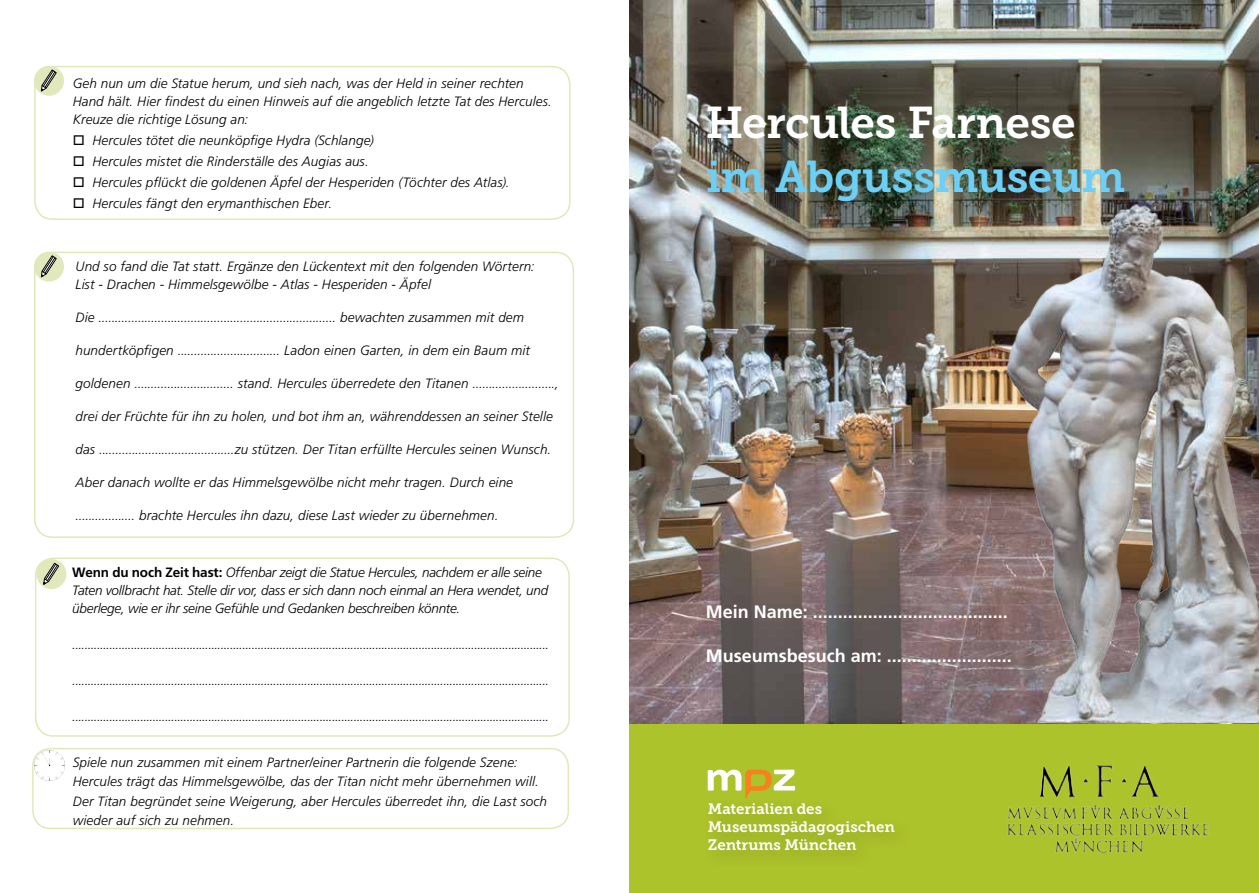
<style>
.page{position:relative;width:1259px;height:893px;background:#fff}
.page>*{position:absolute;margin:0;border:0;box-sizing:border-box;transform-origin:0 0}
.t1{font:44.25px "Museo Slab 700";letter-spacing:-.015em;color:#fff}
.t2{font:44.25px "Museo Slab 700";letter-spacing:-.015em;color:#6dcff6}
.t3{font:700 18px "Frutiger LT Std";color:#fff}
.t4{font:15px/18px "Museo Slab 700";letter-spacing:-.005em;color:#fff}
.t5{font:italic 300 13.5px/18px "Frutiger LT Std";letter-spacing:.005em;color:#000}
.t6{font:italic 300 13.5px/18px "Frutiger LT Std";letter-spacing:-.02em;color:#000}
.s1{font-weight:700;font-style:normal}
</style>
<div class="page">
<div style="left:35px;top:558px;width:535px;height:179px;border:2px solid #e1e8bb;border-radius:18px"></div>
<div style="left:34px;top:252px;width:540px;height:286px;border:2px solid #e1e8bb;border-radius:18px"></div>
<div style="left:32px;top:748px;width:537px;height:81px;border:2px solid #e1e8bb;border-radius:18px"></div>
<img style="left:629px;top:0;width:630px;height:724px">
<div style="left:629px;top:724px;width:630px;height:169px;background:#adc32b"></div>
<div style="left:701px;top:796px;width:212px;height:74px;background:#a8bd29"></div>
<svg style="left:708px;top:770px;width:87px;height:29px"></svg>
<img style="left:1007px;top:764px;width:203px;height:89px">
<div style="left:34px;top:252px;width:30px;height:30px;background:#e1e8bb;border-radius:50%"></div>
<svg style="left:41px;top:255px;width:16px;height:23px"></svg>
<div style="left:34px;top:66px;width:30px;height:30px;background:#e1e8bb;border-radius:50%"></div>
<svg style="left:41px;top:69px;width:16px;height:23px"></svg>
<div style="left:34px;top:66px;width:536px;height:154px;border:2px solid #e1e8bb;border-radius:18px"></div>
<img style="left:34px;top:750px;width:31px;height:31px">
<div style="left:36px;top:559px;width:30px;height:30px;background:#e1e8bb;border-radius:50%"></div>
<svg style="left:43px;top:562px;width:16px;height:23px"></svg>
<img style="left:995px;top:198px;width:264px;height:525px">
<p class="t5" style="left:73px;top:75px;width:481px">Geh nun um die Statue herum, und sieh nach, was der Held in seiner rechten<br>Hand hält. Hier findest du einen Hinweis auf die angeblich letzte Tat des Hercules.<br>Kreuze die richtige Lösung an:</p>
<p class="t5" style="left:73px;top:132px;width:303px">□ Hercules tötet die neunköpfige Hydra (Schlange)</p>
<p class="t5" style="left:73px;top:153px;width:298px">□ Hercules mistet die Rinderställe des Augias aus.</p>
<p class="t5" style="left:73px;top:174px;width:438px">□ Hercules pflückt die goldenen Äpfel der Hesperiden (Töchter des Atlas).</p>
<p class="t5" style="left:73px;top:195px;width:261px">□ Hercules fängt den erymanthischen Eber.</p>
<p class="t5" style="left:75px;top:258px;width:460px">Und so fand die Tat statt. Ergänze den Lückentext mit den folgenden Wörtern:<br>List - Drachen - Himmelsgewölbe - Atlas - Hesperiden - Äpfel</p>
<p class="t5" style="left:75px;top:309px;width:450px">Die ........................................................................ bewachten zusammen mit dem</p>
<p class="t5" style="left:75px;top:342px;width:456px">hundertköpfigen ............................... Ladon einen Garten, in dem ein Baum mit</p>
<p class="t5" style="left:75px;top:375px;width:485px">goldenen .............................. stand. Hercules überredete den Titanen .........................,</p>
<p class="t5" style="left:75px;top:408px;width:479px">drei der Früchte für ihn zu holen, und bot ihm an, währenddessen an seiner Stelle</p>
<p class="t5" style="left:75px;top:441px;width:477px">das .........................................zu stützen. Der Titan erfüllte Hercules seinen Wunsch.</p>
<p class="t5" style="left:75px;top:474px;width:439px">Aber danach wollte er das Himmelsgewölbe nicht mehr tragen. Durch eine</p>
<p class="t5" style="left:75px;top:507px;width:424px">.................. brachte Hercules ihn dazu, diese Last wieder zu übernehmen.</p>
<p class="t6" style="left:72px;top:564px;width:477px"><span class="s1">Wenn du noch Zeit hast:</span> Offenbar zeigt die Statue Hercules, nachdem er alle seine<br>Taten vollbracht hat. Stelle dir vor, dass er sich dann noch einmal an Hera wendet, und überlege, wie er ihr seine Gefühle und Gedanken beschreiben könnte.</p>
<p class="t5" style="left:72px;top:636px;width:478px">..........................................................................................................................................................</p>
<p class="t5" style="left:72px;top:672px;width:478px">..........................................................................................................................................................</p>
<p class="t5" style="left:72px;top:708px;width:478px">..........................................................................................................................................................</p>
<p class="t5" style="left:73px;top:752px;width:476px;line-height:19.5px">Spiele nun zusammen mit einem Partner/einer Partnerin die folgende Szene:<br>Hercules trägt das Himmelsgewölbe, das der Titan nicht mehr übernehmen will.<br>Der Titan begründet seine Weigerung, aber Hercules überredet ihn, die Last soch wieder auf sich zu nehmen.</p>
<h1 class="t1" style="left:705px;top:98px;width:371px">Hercules Farnese</h1>
<h1 class="t2" style="left:705px;top:151px;width:421px">im Abgussmuseum</h1>
<h2 class="t3" style="left:705px;top:602px;width:304px">Mein Name: .......................................</h2>
<h2 class="t3" style="left:705px;top:645px;width:308px">Museumsbesuch am: .........................</h2>
<p class="t4" style="left:708px;top:800px;width:189px">Materialien des<br>Museumspädagogischen<br>Zentrums München</p>
</div>
